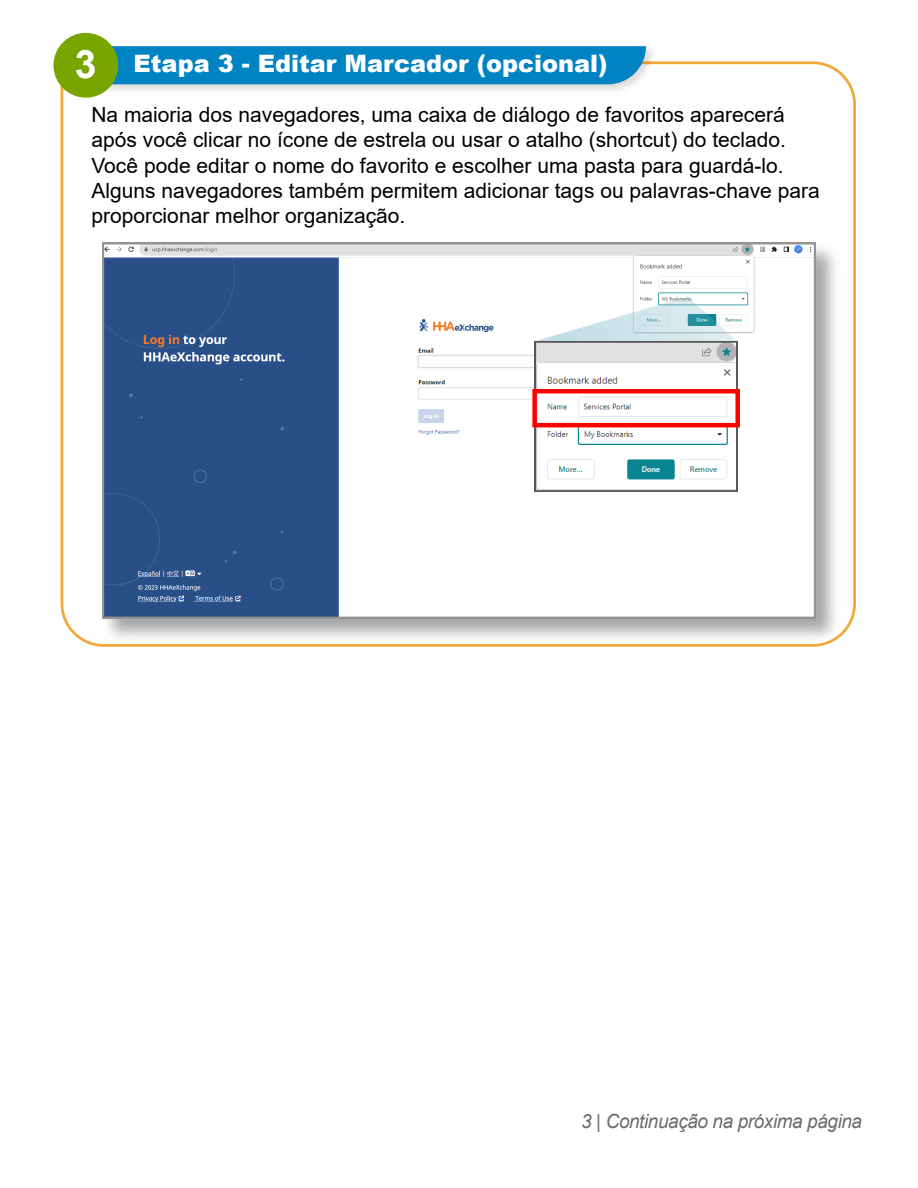
<style>
.page{position:relative;width:918px;height:1188px;background:#fff}
.page>*{position:absolute;margin:0;border:0;box-sizing:border-box;transform-origin:0 0}
.t1{font:900 24px "Arial";color:#fff}
.t2{font:21px/25.2px "Arial";color:#000}
.t3{font:italic 19.5px "Arial";letter-spacing:-.02em;color:#6d6d6d}
.s1{font-weight:700;font-size:39.15px}
</style>
<div class="page">
<svg style="left:60px;top:61px;width:796px;height:586px"></svg>
<img style="left:56px;top:40px;width:603px;height:57px">
<div style="left:112px;top:46px;width:534px;height:38px;background:#0083c3"></div>
<div style="left:53px;top:33px;width:65px;height:65px;background:#79a500;border-radius:50%"></div>
<p class="t1" style="left:75px;top:46px;width:534px"><span class="s1">3</span> Etapa 3 - Editar Marcador (opcional)</p>
<p class="t2" style="left:91px;top:102px;width:730px">Na maioria dos navegadores, uma caixa de diálogo de favoritos aparecerá após você clicar no ícone de estrela ou usar o atalho (shortcut) do teclado.<br>Você pode editar o nome do favorito e escolher uma pasta para guardá-lo.<br>Alguns navegadores também permitem adicionar tags ou palavras-chave para proporcionar melhor organização.</p>
<p class="t3" style="left:581px;top:1109px;width:282px">3 | Continuação na próxima página</p>
</div>
